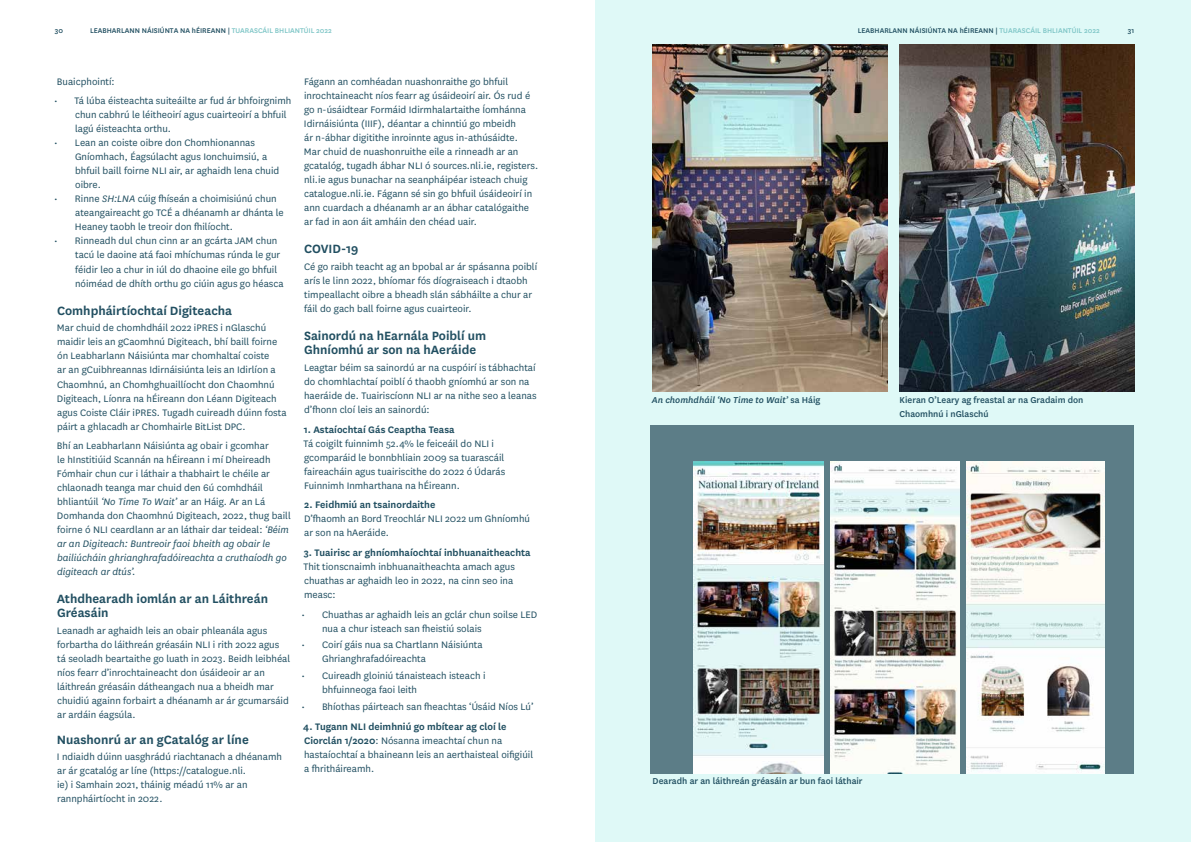
<style>
.page{position:relative;width:1191px;height:842px;background:#fff}
.page>*{position:absolute;margin:0;border:0;box-sizing:border-box;transform-origin:0 0}
.t1{font:600 14px/14px "National";color:#214f61}
.t2{font:11px/14px "National";color:#214f61}
.t3{font:600 11px "National";color:#214f61}
.t4{font:500 10px/14px "National";color:#214f61}
.t5{font:italic 500 10px "National";color:#214f61}
.t6{font:500 8px "National";color:#214f61}
.s1{color:#7dc5c6}
.s2{font-style:italic}
.s3{font-weight:600}
.s4{font-style:normal}
</style>
<div class="page">
<div style="left:595px;top:0;width:596px;height:842px;background:#dff9f7"></div>
<div style="left:651px;top:425px;width:482px;height:349px;background:#5c7d87"></div>
<img style="left:966px;top:462px;width:138px;height:312px">
<img style="left:830px;top:462px;width:129px;height:312px">
<img style="left:693px;top:462px;width:130px;height:312px">
<img style="left:652px;top:45px;width:235px;height:346px">
<img style="left:899px;top:45px;width:235px;height:346px">
<p class="t6" style="left:55px;top:25px;width:10px">30</p>
<p class="t6" style="left:90px;top:25px;width:243px">LEABHARLANN NÁISIÚNTA NA hÉIREANN | <span class="s1">TUARASCÁIL BHLIANTÚIL 2022</span></p>
<p class="t6" style="left:858px;top:25px;width:243px">LEABHARLANN NÁISIÚNTA NA hÉIREANN | <span class="s1">TUARASCÁIL BHLIANTÚIL 2022</span></p>
<p class="t6" style="left:1127px;top:25px;width:8px">31</p>
<p class="t2" style="left:57px;top:74px;width:59px">Buaicphointí:</p>
<p class="t2" style="left:75px;top:94px;width:218px;text-indent:-21px">• Tá lúba éisteachta suiteáilte ar fud ár bhfoirgnimh chun cabhrú le léitheoirí agus cuairteoirí a bhfuil lagú éisteachta orthu.</p>
<p class="t2" style="left:75px;top:136px;width:206px;text-indent:-21px">• Lean an coiste oibre don Chomhionannas Gníomhach, Éagsúlacht agus Ionchuimsiú, a bhfuil baill foirne NLI air, ar aghaidh lena chuid oibre.</p>
<p class="t2" style="left:75px;top:192px;width:210px;text-indent:-21px">• Rinne <span class="s2">SH:LNA</span> cúig fhíseán a choimisiúnú chun ateangaireacht go TCÉ a dhéanamh ar dhánta le<br>Heaney taobh le treoir don fhilíocht.</p>
<p class="t2" style="left:75px;top:234px;width:210px;text-indent:-21px">• Rinneadh dul chun cinn ar an gcárta JAM chun tacú le daoine atá faoi mhíchumas rúnda le gur féidir leo a chur in iúl do dhaoine eile go bhfuil nóiméad de dhíth orthu go ciúin agus go héasca</p>
<p class="t1" style="left:57px;top:302px;width:177px">Comhpháirtíochtaí Digiteacha</p>
<p class="t2" style="left:57px;top:321px;width:231px">Mar chuid de chomhdháil 2022 iPRES i nGlaschú maidir leis an gCaomhnú Digiteach, bhí baill foirne ón Leabharlann Náisiúnta mar chomhaltaí coiste<br>ar an gCuibhreannas Idirnáisiúnta leis an Idirlíon a Chaomhnú, an Chomhghuaillíocht don Chaomhnú Digiteach, Líonra na hÉireann don Léann Digiteach agus Coiste Cláir iPRES. Tugadh cuireadh dúinn fosta páirt a ghlacadh ar Chomhairle BitList DPC.</p>
<p class="t2" style="left:57px;top:438px;width:235px">Bhí an Leabharlann Náisiúnta ag obair i gcomhar<br>le hInstitiúid Scannán na hÉireann i mí Dheireadh Fómhair chun cur i láthair a thabhairt le chéile ar chlaonadh teanga mar chuid den 6ú comhdháil bhliantúil <span class="s2">‘No Time To Wait’</span> ar an Háig. Ar an Lá Domhanda don Chaomhnú Digiteach, 2022, thug baill foirne ó NLI ceardlann ar an láthair dar teideal: <span class="s2">‘Béim ar an Digiteach: Buntreoir faoi bheith ag obair le bailiúcháin ghrianghrafadóireachta a cruthaíodh go digiteach ar dtús’.</span></p>
<p class="t1" style="left:57px;top:591px;width:213px">Athdhearadh iomlán ar an Láithreán<br>Gréasáin</p>
<p class="t2" style="left:57px;top:623px;width:235px">Leanadh ar aghaidh leis an obair phleanála agus forbartha do láithreán gréasáin NLI i rith 2022 agus tá seoladh beartaithe go luath in 2023. Beidh leibhéal níos fearr d’inrochtaineacht don úsáideoir ar an láithreán gréasáin dátheangach nua a bheidh mar chuidiú againn forbairt a dhéanamh ar ár gcumarsáid ar ardáin éagsúla.</p>
<p class="t1" style="left:57px;top:731px;width:193px">Nuashonrú ar an gCatalóg ar líne</p>
<p class="t2" style="left:57px;top:749px;width:226px">I ndiaidh dúinn uasghrádú riachtanach a dhéanamh ar ár gcatalóg ar líne (https://catalogue.nli.<br>ie) i Samhain 2021, tháinig méadú 11% ar an rannpháirtíocht in 2022.</p>
<p class="t2" style="left:304px;top:74px;width:236px">Fágann an comhéadan nuashonraithe go bhfuil inrochtaineacht níos fearr ag úsáideoirí air. Ós rud é go n-úsáidtear Formáid Idirmhalartaithe Íomhánna Idirnáisiúnta (IIIF), déantar a chinntiú go mbeidh<br>ár n-ábhar digitithe inroinnte agus in-athúsáidte.<br>Mar chuid de nuashonruithe eile a rinneadh ar an gcatalóg, tugadh ábhar NLI ó sources.nli.ie, registers. nli.ie agus bunachar na seanpháipéar isteach chuig catalogue.nli.ie. Fágann sé sin go bhfuil úsáideoirí in ann cuardach a dhéanamh ar an ábhar catalógaithe ar fad in aon áit amháin den chéad uair.</p>
<p class="t1" style="left:304px;top:241px;width:56px">COVID-19</p>
<p class="t2" style="left:304px;top:259px;width:235px">Cé go raibh teacht ag an bpobal ar ár spásanna poiblí arís le linn 2022, bhíomar fós díograiseach i dtaobh timpeallacht oibre a bheadh slán sábháilte a chur ar fáil do gach ball foirne agus cuairteoir.</p>
<p class="t1" style="left:304px;top:328px;width:184px">Sainordú na hEarnála Poiblí um<br>Ghníomhú ar son na hAeráide</p>
<p class="t2" style="left:304px;top:360px;width:234px">Leagtar béim sa sainordú ar na cuspóirí is tábhachtaí do chomhlachtaí poiblí ó thaobh gníomhú ar son na haeráide de. Tuairiscíonn NLI ar na nithe seo a leanas d’fhonn cloí leis an sainordú:</p>
<p class="t3" style="left:304px;top:421px;width:152px">1. Astaíochtaí Gás Ceaptha Teasa</p>
<p class="t2" style="left:303px;top:436px;width:203px">Tá coigilt fuinnimh 52.4% le feiceáil do NLI i gcomparáid le bonnbhliain 2009 sa tuarascáil faireacháin agus tuairiscithe do 2022 ó Údarás Fuinnimh Inmharthana na hÉireann.</p>
<p class="t3" style="left:304px;top:497px;width:133px">2. Feidhmiú an tsainordaithe</p>
<p class="t2" style="left:304px;top:511px;width:228px">D’fhaomh an Bord Treochlár NLI 2022 um Ghníomhú ar son na hAeráide.</p>
<p class="t3" style="left:304px;top:545px;width:228px">3. Tuairisc ar ghníomhaíochtaí inbhuanaitheachta</p>
<p class="t2" style="left:303px;top:559px;width:213px">Thit tionscnaimh inbhuanaitheachta amach agus chuathas ar aghaidh leo in 2022, na cinn seo ina measc:</p>
<p class="t2" style="left:322px;top:607px;width:217px;text-indent:-21px">• Chuathas ar aghaidh leis an gclár chun soilse LED nua a chur isteach san fheistiú solais</p>
<p class="t2" style="left:322px;top:637px;width:162px;text-indent:-21px">• Coirí gáis nua sa Chartlann Náisiúnta<br>Ghrianghrafadóireachta</p>
<p class="t2" style="left:322px;top:668px;width:165px;text-indent:-21px">• Cuireadh gloiniú tánaisteach isteach i bhfuinneoga faoi leith</p>
<p class="t2" style="left:301px;top:699px;width:234px">• Bhíothas páirteach san fheachtas ‘Úsáid Níos Lú’</p>
<p class="t2" style="left:303px;top:719px;width:231px"><span class="s3">4. Tugann NLI deimhniú go mbítear ag cloí le Ciorclán 1/2020</span>: Nósanna imeachtaí chun na hastaíochtaí a bhaineann leis an aerthaisteal oifigiúil a fhritháireamh.</p>
<p class="t5" style="left:652px;top:394px;width:170px">An chomhdháil ‘No Time to Wait’ <span class="s4">sa Háig</span></p>
<p class="t4" style="left:899px;top:392px;width:185px">Kieran O’Leary ag freastal ar na Gradaim don<br>Chaomhnú i nGlaschú</p>
<p class="t4" style="left:652px;top:773px;width:212px">Dearadh ar an láithreán gréasáin ar bun faoi láthair</p>
</div>
